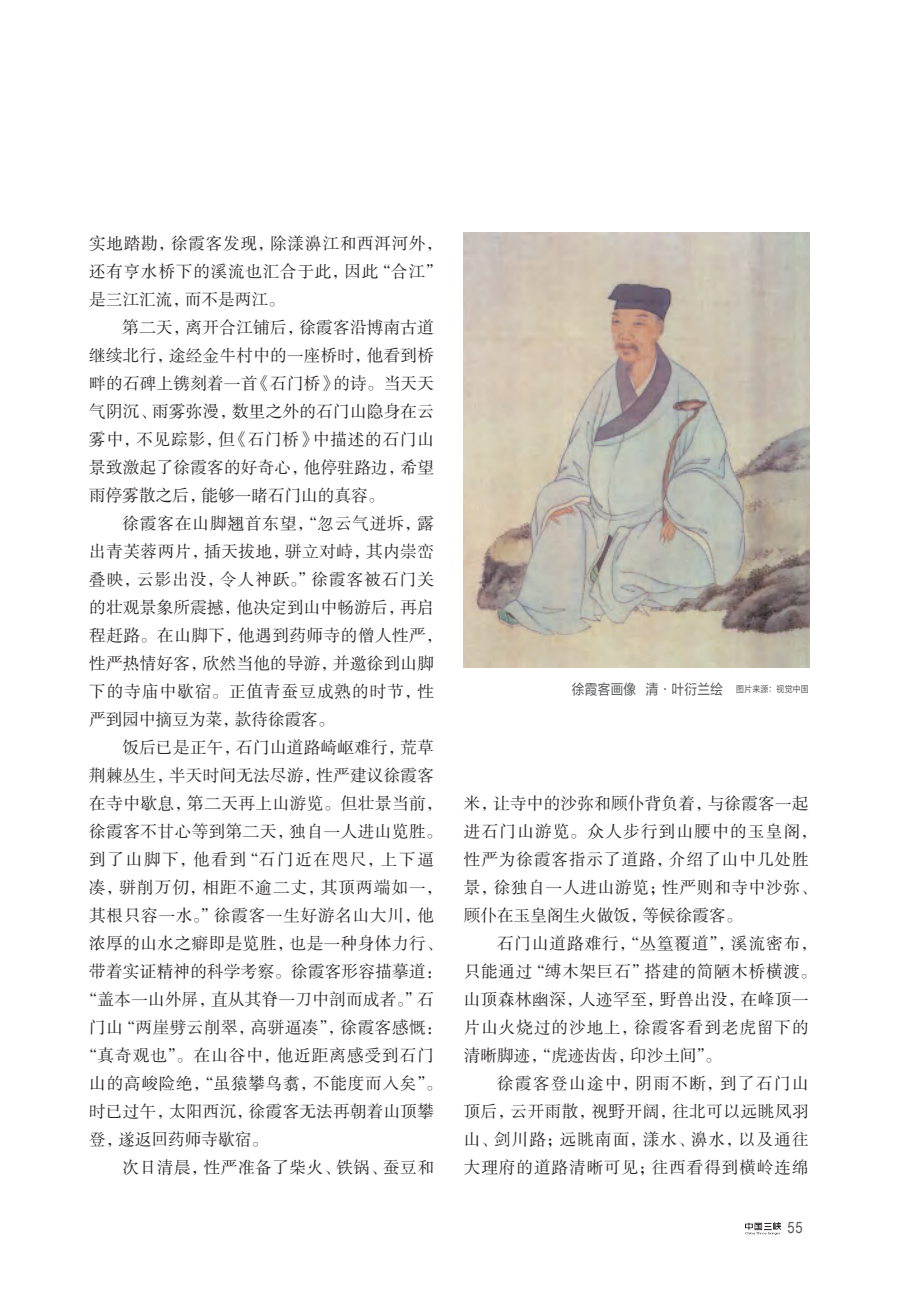
<style>
.page{position:relative;width:898px;height:1290px;background:#fff}
.page>*{position:absolute;margin:0;border:0;box-sizing:border-box;transform-origin:0 0}
.t1{font:16.62px/28px "FZSSK GBK1 0";letter-spacing:.03em;color:#231f20;text-align:justify}
.t2{font:16.62px "FZSSK GBK1 0";letter-spacing:.06em;color:#231f20}
.t3{font:16.62px "FZSSK GBK1 0";letter-spacing:.1em;color:#231f20}
.t4{font:16.62px "FZSSK GBK1 0";color:#231f20}
.t5{font:15.75px "Arial Narrow";color:#57585a}
.t6{font:14px "FZLTHK GBK1 0";letter-spacing:.025em;color:#57585a;scale:.9 1}
.s1{font-size:8.75px}
</style>
<div class="page">
<img style="left:746px;top:1222px;width:35px;height:12px">
<img style="left:464px;top:233px;width:345px;height:434px">
<p class="t1" style="left:89px;top:230px;width:354px">实地踏勘，徐霞客发现，除漾濞江和西洱河外，还有亨水桥下的溪流也汇合于此，因此“合江”是三江汇流，而不是两江。</p>
<p class="t1" style="left:89px;top:314px;width:346px;text-indent:33px">第二天，离开合江铺后，徐霞客沿博南古道继续北行，途经金牛村中的一座桥时，他看到桥畔的石碑上镌刻着一首《石门桥》的诗。当天天气阴沉、雨雾弥漫，数里之外的石门山隐身在云雾中，不见踪影，但《石门桥》中描述的石门山景致激起了徐霞客的好奇心，他停驻路边，希望雨停雾散之后，能够一睹石门山的真容。</p>
<p class="t1" style="left:89px;top:510px;width:355px;text-align:left;text-indent:33px">徐霞客在山脚翘首东望，“忽云气迸坼，露出青芙蓉两片，插天拔地，骈立对峙，其内崇峦叠映，云影出没，令人神跃。”徐霞客被石门关的壮观景象所震撼，他决定到山中畅游后，再启程赶路。在山脚下，他遇到药师寺的僧人性严，性严热情好客，欣然当他的导游，并邀徐到山脚下的寺庙中歇宿。正值青蚕豆成熟的时节，性严到园中摘豆为菜，款待徐霞客。</p>
<p class="t1" style="left:123px;top:734px;width:313px">饭后已是正午，石门山道路崎岖难行，荒草</p>
<p class="t1" style="left:89px;top:762px;width:346px">荆棘丛生，半天时间无法尽游，性严建议徐霞客</p>
<p class="t1" style="left:89px;top:790px;width:355px">在寺中歇息，第二天再上山游览。但壮景当前，</p>
<p class="t1" style="left:89px;top:818px;width:355px">徐霞客不甘心等到第二天，独自一人进山览胜。</p>
<p class="t3" style="left:89px;top:850px;width:346px">到了山脚下，他看到“石门近在咫尺，上下逼</p>
<p class="t2" style="left:89px;top:878px;width:355px">凑，骈削万仞，相距不逾二丈，其顶两端如一，</p>
<p class="t1" style="left:89px;top:902px;width:346px">其根只容一水。”徐霞客一生好游名山大川，他</p>
<p class="t1" style="left:89px;top:930px;width:355px">浓厚的山水之癖即是览胜，也是一种身体力行、</p>
<p class="t1" style="left:89px;top:958px;width:355px">带着实证精神的科学考察。徐霞客形容描摹道：</p>
<p class="t1" style="left:81px;top:986px;width:355px">“盖本一山外屏，直从其脊一刀中剖而成者。”石</p>
<p class="t1" style="left:89px;top:1014px;width:355px">门山“两崖劈云削翠，高骈逼凑”，徐霞客感慨：</p>
<p class="t2" style="left:81px;top:1046px;width:355px">“真奇观也”。在山谷中，他近距离感受到石门</p>
<p class="t1" style="left:89px;top:1070px;width:355px">山的高峻险绝，“虽猿攀鸟翥，不能度而入矣”。</p>
<p class="t1" style="left:89px;top:1098px;width:346px">时已过午，太阳西沉，徐霞客无法再朝着山顶攀</p>
<p class="t4" style="left:89px;top:1130px;width:180px">登，遂返回药师寺歇宿。</p>
<p class="t1" style="left:123px;top:1154px;width:313px">次日清晨，性严准备了柴火、铁锅、蚕豆和</p>
<p class="t6" style="left:572px;top:681px;width:264px">徐霞客画像 清·叶衍兰绘 <span class="s1">图片来源：视觉中国</span></p>
<p class="t1" style="left:464px;top:790px;width:355px;text-align:left">米，让寺中的沙弥和顾仆背负着，与徐霞客一起进石门山游览。众人步行到山腰中的玉皇阁，性严为徐霞客指示了道路，介绍了山中几处胜景，徐独自一人进山游览；性严则和寺中沙弥、顾仆在玉皇阁生火做饭，等候徐霞客。</p>
<p class="t1" style="left:464px;top:930px;width:355px;text-align:left;text-indent:33px">石门山道路难行，“丛篁覆道”，溪流密布，只能通过“缚木架巨石”搭建的简陋木桥横渡。山顶森林幽深，人迹罕至，野兽出没，在峰顶一片山火烧过的沙地上，徐霞客看到老虎留下的清晰脚迹，“虎迹齿齿，印沙土间”。</p>
<p class="t1" style="left:464px;top:1070px;width:346px;text-indent:33px">徐霞客登山途中，阴雨不断，到了石门山顶后，云开雨散，视野开阔，往北可以远眺凤羽山、剑川路；远眺南面，漾水、濞水，以及通往大理府的道路清晰可见；往西看得到横岭连绵</p>
<p class="t5" style="left:788px;top:1216px;width:17px">55</p>
</div>
